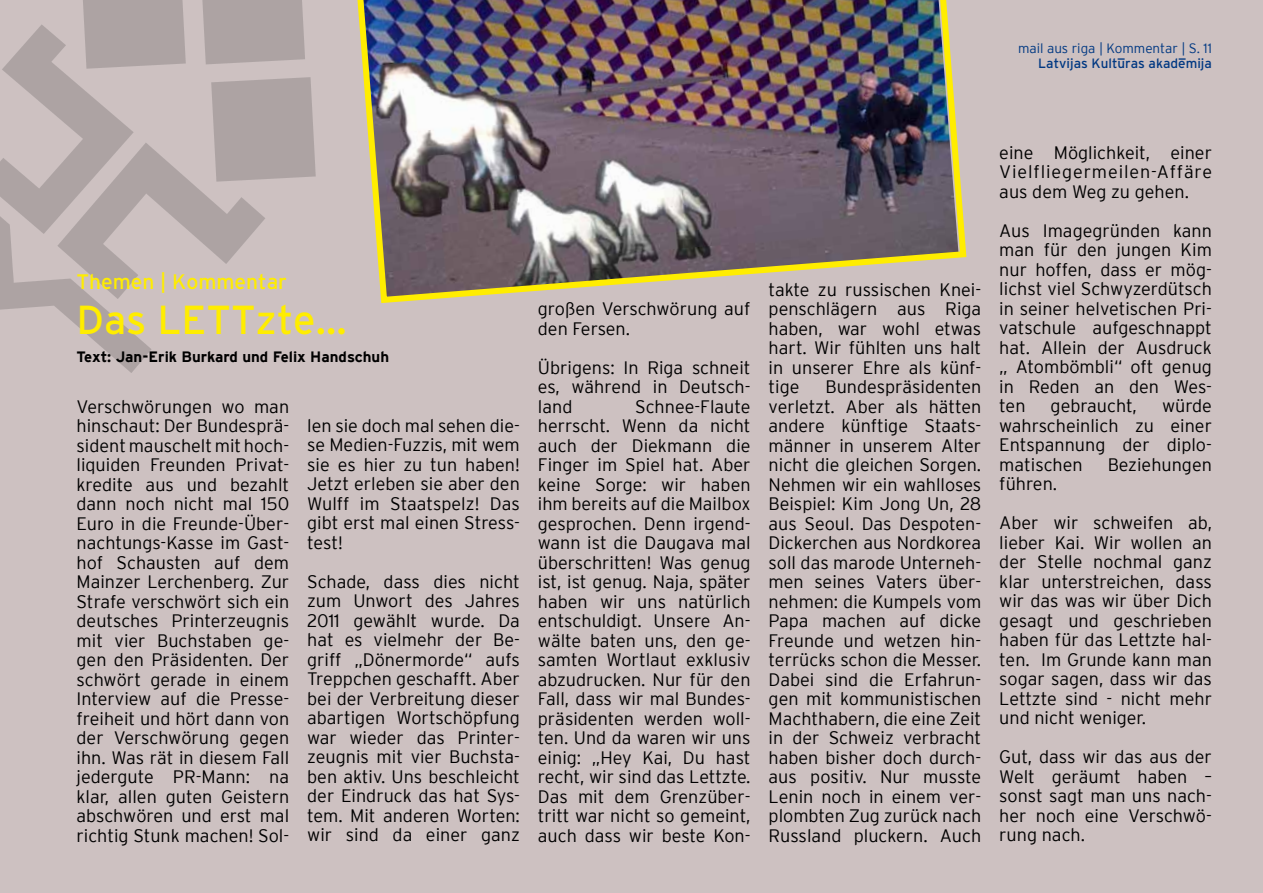
<style>
.page{position:relative;width:1263px;height:893px;background:#cdc1c1}
.page>*{position:absolute;margin:0;border:0;box-sizing:border-box;transform-origin:0 0}
.t1{font:40.5px "Interstate";color:#ffed00}
.t2{font:21px "Interstate";color:#ffed00}
.t3{font:300 18px/19.5px "Interstate";color:#000;text-align:justify}
.t4{font:700 15px "Interstate";color:#000}
.t5{font:300 13.5px "Interstate";color:#003882}
.t6{font:13.5px "Interstate";color:#003882}
</style>
<div class="page">
<img style="left:351px;top:0;width:619px;height:306px">
<p class="t5" style="left:1018px;top:41px;width:195px">mail aus riga | Kommentar | S. 11</p>
<p class="t6" style="left:1038px;top:56px;width:175px">Latvijas Kulturas akademija</p>
<p class="t2" style="left:77px;top:270px;width:212px">Themen | Kommentar</p>
<h1 class="t1" style="left:77px;top:297px;width:129px">Das Lett</h1>
<h1 class="t1" style="left:256px;top:297px;width:92px">zte...</h1>
<p class="t4" style="left:77px;top:349px;width:314px">Text: Jan-Erik Burkard und Felix Handschuh</p>
<p class="t3" style="left:77px;top:397px;width:214px">Verschwörungen wo man hinschaut: Der Bundesprä&shy;sident mauschelt mit hoch&shy;liquiden Freunden Privat&shy;kredite aus und bezahlt dann noch nicht mal 150<br>Euro in die Freunde-Über&shy;nachtungs-Kasse im Gast&shy;hof Schausten auf dem Mainzer Lerchenberg. Zur Strafe verschwört sich ein deutsches Printerzeugnis mit vier Buchstaben ge&shy;gen den Präsidenten. Der schwört gerade in einem Interview auf die Presse&shy;freiheit und hört dann von der Verschwörung gegen ihn. Was rät in diesem Fall jedergute PR-Mann: na klar, allen guten Geistern abschwören und erst mal richtig Stunk machen! Sol-</p>
<p class="t3" style="left:307px;top:416px;width:214px">len sie doch mal sehen die&shy;se Medien-Fuzzis, mit wem sie es hier zu tun haben!<br>Jetzt erleben sie aber den Wulff im Staatspelz! Das gibt erst mal einen Stress&shy;test!</p>
<p class="t3" style="left:307px;top:572px;width:214px">Schade, dass dies nicht zum Unwort des Jahres 2011 gewählt wurde. Da hat es vielmehr der Be&shy;griff „Dönermorde“ aufs Treppchen geschafft. Aber bei der Verbreitung dieser abartigen Wortschöpfung war wieder das Printer&shy;zeugnis mit vier Buchsta&shy;ben aktiv. Uns beschleicht der Eindruck das hat Sys&shy;tem. Mit anderen Worten: wir sind da einer ganz</p>
<p class="t3" style="left:538px;top:299px;width:214px">großen Verschwörung auf den Fersen.</p>
<p class="t3" style="left:538px;top:358px;width:214px">Übrigens: In Riga schneit es, während in Deutsch&shy;land</p>
<p class="t3" style="left:538px;top:397px;width:214px;text-indent:97px">Schnee-Flaute herrscht. Wenn da nicht auch der Diekmann die Finger im Spiel hat. Aber keine Sorge: wir haben ihm bereits auf die Mailbox gesprochen. Denn irgend&shy;wann ist die Daugava mal überschritten! Was genug ist, ist genug. Naja, später haben wir uns natürlich entschuldigt. Unsere An&shy;wälte baten uns, den ge&shy;samten Wortlaut exklusiv abzudrucken. Nur für den Fall, dass wir mal Bundes&shy;präsidenten werden woll&shy;ten. Und da waren wir uns einig: „Hey Kai, Du hast recht, wir sind das Lettzte.<br>Das mit dem Grenzüber&shy;tritt war nicht so gemeint, auch dass wir beste Kon-</p>
<p class="t3" style="left:769px;top:279px;width:214px">takte zu russischen Knei&shy;penschlägern aus Riga haben, war wohl etwas hart. Wir fühlten uns halt in unserer Ehre als künf&shy;tige</p>
<p class="t3" style="left:769px;top:377px;width:214px;text-indent:57px">Bundespräsidenten verletzt. Aber als hätten andere künftige Staats&shy;männer in unserem Alter nicht die gleichen Sorgen.<br>Nehmen wir ein wahlloses Beispiel: Kim Jong Un, 28 aus Seoul. Das Despoten-Dickerchen aus Nordkorea soll das marode Unterneh&shy;men seines Vaters über&shy;nehmen: die Kumpels vom Papa machen auf dicke Freunde und wetzen hin&shy;terrücks schon die Messer.<br>Dabei sind die Erfahrun&shy;gen mit kommunistischen Machthabern, die eine Zeit in der Schweiz verbracht haben bisher doch durch&shy;aus positiv. Nur musste Lenin noch in einem ver&shy;plombten Zug zurück nach Russland pluckern. Auch</p>
<p class="t3" style="left:999px;top:143px;width:214px">eine Möglichkeit, einer Vielfliegermeilen-Affäre aus dem Weg zu gehen.</p>
<p class="t3" style="left:999px;top:221px;width:214px">Aus Imagegründen kann man für den jungen Kim nur hoffen, dass er mög&shy;lichst viel Schwyzerdütsch in seiner helvetischen Pri&shy;vatschule aufgeschnappt hat. Allein der Ausdruck „ Atombömbli“ oft genug in Reden an den Wes&shy;ten</p>
<p class="t3" style="left:999px;top:396px;width:214px;text-indent:163px">würde wahrscheinlich zu einer Entspannung der diplo&shy;matischen</p>
<p class="t3" style="left:1051px;top:396px;width:88px">gebraucht,</p>
<p class="t3" style="left:1108px;top:455px;width:106px">Beziehungen</p>
<p class="t3" style="left:999px;top:464px;width:214px;line-height:39px">führen.<br>Aber wir schweifen ab,</p>
<p class="t3" style="left:999px;top:533px;width:214px">lieber Kai. Wir wollen an der Stelle nochmal ganz klar unterstreichen, dass wir das was wir über Dich gesagt und geschrieben haben für das Lettzte hal&shy;ten. Im Grunde kann man sogar sagen, dass wir das Lettzte sind - nicht mehr und nicht weniger.</p>
<p class="t3" style="left:999px;top:747px;width:214px">Gut, dass wir das aus der Welt geräumt haben – sonst sagt man uns nach&shy;her noch eine Verschwö&shy;rung nach.</p>
</div>
